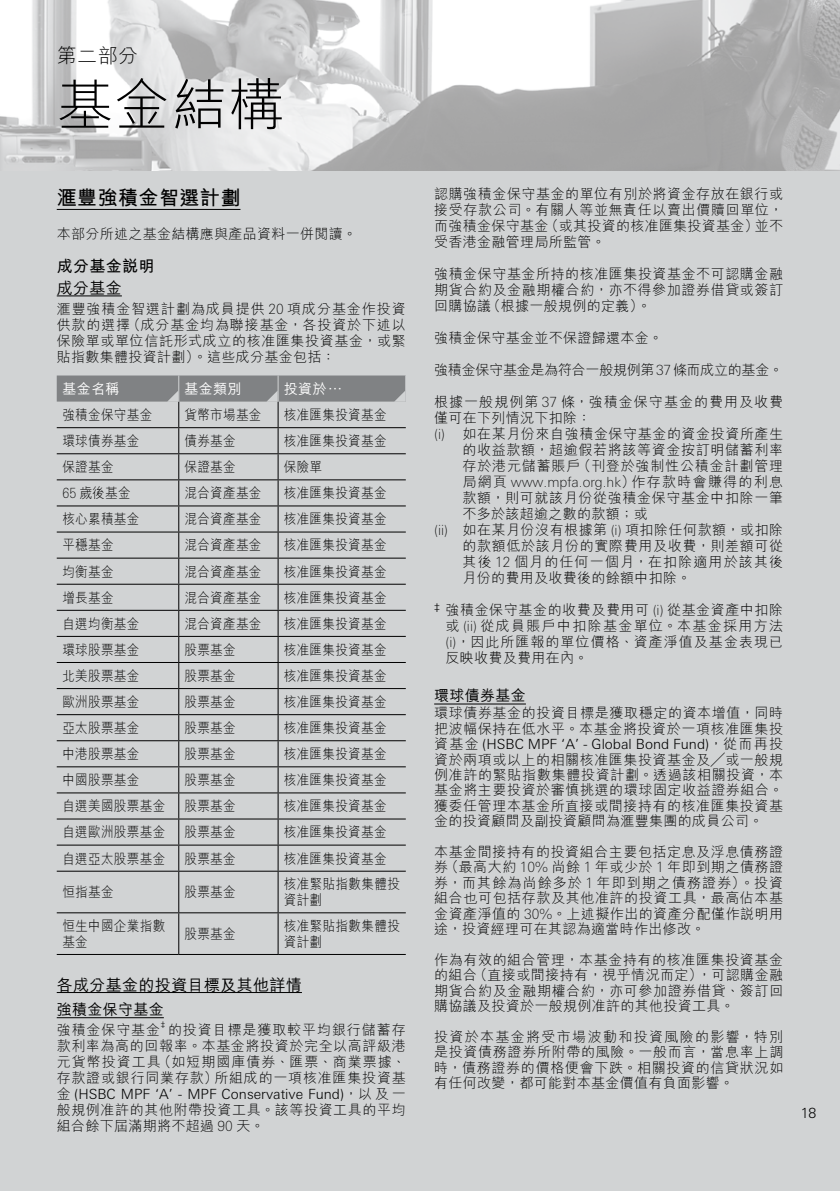
<style>
.page{position:relative;width:840px;height:1191px;background:#fff}
.page>*{position:absolute;margin:0;border:0;box-sizing:border-box;transform-origin:0 0}
.t1{font:300 56px "M Hei H Kfor HSBC";color:#000}
.t2{font:700 20px "M Hei H Kfor HSBC";letter-spacing:.02em;color:#000}
.t3{font:300 20px "M Hei H Kfor HSBC";color:#000}
.t4{font:500 16px "M Hei H Kfor HSBC";letter-spacing:.02em;color:#000}
.t5{font:700 16px "M Hei H Kfor HSBC";letter-spacing:.02em;color:#000}
.t6{font:500 15px "M Hei H Kfor HSBC";letter-spacing:.02em;color:#000}
.t7{font:300 14px/15.4px "M Hei H Kfor HSBC";letter-spacing:.02em;color:#000;text-align:justify}
.t8{font:300 14px/16px "M Hei H Kfor HSBC";letter-spacing:.02em;color:#000;scale:.9 1}
.t9{font:300 14px/15.4px "M Hei H Kfor HSBC";letter-spacing:.045em;color:#000}
.t10{font:300 14px "Univers Nextfor HSBC";color:#000}
.t11{font:100 14px "Univers Nextfor HSBC";color:#000}
.t12{font:300 14px "M Hei H Kfor HSBC";letter-spacing:-.02em;color:#000}
.t13{font:300 14px "M Hei H Kfor HSBC";letter-spacing:.04em;color:#000}
.t14{font:300 14px "M Hei H Kfor HSBC";letter-spacing:.075em;color:#000}
.t15{font:300 14px "M Hei H Kfor HSBC";letter-spacing:.06em;color:#000}
.t16{font:300 14px "M Hei H Kfor HSBC";letter-spacing:.08em;color:#000}
.t17{font:500 14px "M Hei H Kfor HSBC";letter-spacing:.02em;color:#fff}
.s1{font-family:"Univers Nextfor HSBC";font-weight:100}
.s2{font-family:"M Hei H Kfor HSBC"}
.s3{font-family:"M Hei H Kfor HSBC";font-weight:300}
</style>
<div class="page">
<div style="left:0;top:0;width:839px;height:1191px;background:#d1d3d4"></div>
<img style="left:0;top:0;width:839px;height:170px">
<hr style="left:434px;top:703px;width:91px;height:1px;background:#000">
<hr style="left:57px;top:209px;width:183px;height:1px;background:#000">
<hr style="left:57px;top:295px;width:65px;height:1px;background:#000">
<hr style="left:57px;top:992px;width:245px;height:1px;background:#000">
<hr style="left:57px;top:1017px;width:107px;height:1px;background:#000">
<hr style="left:178px;top:871px;width:1px;height:41px;background:#000">
<hr style="left:277px;top:871px;width:1px;height:41px;background:#000">
<hr style="left:178px;top:913px;width:1px;height:41px;background:#000">
<hr style="left:277px;top:913px;width:1px;height:41px;background:#000">
<hr style="left:57px;top:870px;width:122px;height:1px;background:#000">
<hr style="left:179px;top:870px;width:99px;height:1px;background:#000">
<hr style="left:278px;top:870px;width:127px;height:1px;background:#000">
<hr style="left:57px;top:912px;width:122px;height:1px;background:#000">
<hr style="left:179px;top:912px;width:99px;height:1px;background:#000">
<hr style="left:278px;top:912px;width:127px;height:1px;background:#000">
<hr style="left:57px;top:954px;width:122px;height:1px;background:#000">
<hr style="left:179px;top:954px;width:99px;height:1px;background:#000">
<hr style="left:278px;top:954px;width:127px;height:1px;background:#000">
<svg style="left:57px;top:375px;width:349px;height:495px"></svg>
<h2 class="t3" style="left:57px;top:46px;width:83px">第二部分</h2>
<h1 class="t1" style="left:57px;top:76px;width:229px">基金結構</h1>
<h2 class="t2" style="left:57px;top:183px;width:185px">滙豐強積金智選計劃</h2>
<p class="t7" style="left:57px;top:226px;width:301px">本部分所述之基金結構應與產品資料一併閱讀。</p>
<p class="t5" style="left:57px;top:255px;width:99px">成分基金說明</p>
<p class="t4" style="left:57px;top:277px;width:67px">成分基金</p>
<p class="t7" style="left:57px;top:301px;width:350px;line-height:16px">滙豐強積金智選計劃為成員提供 <span class="s1">20</span> 項成分基金作投資供款的選擇（成分基金均為聯接基金，各投資於下述以保險單或單位信託形式成立的核准匯集投資基金，或緊貼指數集體投資計劃）。這些成分基金包括：</p>
<p class="t17" style="left:62px;top:378px;width:58px">基金名稱</p>
<p class="t17" style="left:184px;top:378px;width:58px">基金類別</p>
<p class="t17" style="left:283px;top:378px;width:60px">投資於⋯</p>
<p class="t8" style="left:62px;top:407px;width:101px">強積金保守基金</p>
<p class="t8" style="left:184px;top:407px;width:87px">貨幣市場基金</p>
<p class="t8" style="left:283px;top:407px;width:116px">核准匯集投資基金</p>
<p class="t8" style="left:62px;top:433px;width:87px">環球債券基金</p>
<p class="t8" style="left:184px;top:433px;width:58px">債券基金</p>
<p class="t8" style="left:283px;top:433px;width:116px">核准匯集投資基金</p>
<p class="t8" style="left:62px;top:459px;width:58px">保證基金</p>
<p class="t8" style="left:184px;top:459px;width:58px">保證基金</p>
<p class="t8" style="left:283px;top:459px;width:44px">保險單</p>
<p class="t8" style="left:62px;top:485px;width:77px"><span class="s1">65</span> 歲後基金</p>
<p class="t8" style="left:184px;top:485px;width:87px">混合資產基金</p>
<p class="t8" style="left:283px;top:485px;width:116px">核准匯集投資基金</p>
<p class="t8" style="left:62px;top:511px;width:87px">核心累積基金</p>
<p class="t8" style="left:184px;top:511px;width:87px">混合資產基金</p>
<p class="t8" style="left:283px;top:511px;width:116px">核准匯集投資基金</p>
<p class="t8" style="left:62px;top:537px;width:58px">平穩基金</p>
<p class="t8" style="left:184px;top:537px;width:87px">混合資產基金</p>
<p class="t8" style="left:283px;top:537px;width:116px">核准匯集投資基金</p>
<p class="t8" style="left:62px;top:563px;width:58px">均衡基金</p>
<p class="t8" style="left:184px;top:563px;width:87px">混合資產基金</p>
<p class="t8" style="left:283px;top:563px;width:116px">核准匯集投資基金</p>
<p class="t8" style="left:62px;top:589px;width:58px">增長基金</p>
<p class="t8" style="left:184px;top:589px;width:87px">混合資產基金</p>
<p class="t8" style="left:283px;top:589px;width:116px">核准匯集投資基金</p>
<p class="t8" style="left:62px;top:615px;width:87px">自選均衡基金</p>
<p class="t8" style="left:184px;top:615px;width:87px">混合資產基金</p>
<p class="t8" style="left:283px;top:615px;width:116px">核准匯集投資基金</p>
<p class="t8" style="left:62px;top:641px;width:87px">環球股票基金</p>
<p class="t8" style="left:184px;top:641px;width:58px">股票基金</p>
<p class="t8" style="left:283px;top:641px;width:116px">核准匯集投資基金</p>
<p class="t8" style="left:62px;top:667px;width:87px">北美股票基金</p>
<p class="t8" style="left:184px;top:667px;width:58px">股票基金</p>
<p class="t8" style="left:283px;top:667px;width:116px">核准匯集投資基金</p>
<p class="t8" style="left:62px;top:693px;width:87px">歐洲股票基金</p>
<p class="t8" style="left:184px;top:693px;width:58px">股票基金</p>
<p class="t8" style="left:283px;top:693px;width:116px">核准匯集投資基金</p>
<p class="t8" style="left:62px;top:719px;width:87px">亞太股票基金</p>
<p class="t8" style="left:184px;top:719px;width:58px">股票基金</p>
<p class="t8" style="left:283px;top:719px;width:116px">核准匯集投資基金</p>
<p class="t8" style="left:62px;top:746px;width:87px">中港股票基金</p>
<p class="t8" style="left:184px;top:746px;width:58px">股票基金</p>
<p class="t8" style="left:283px;top:746px;width:116px">核准匯集投資基金</p>
<p class="t8" style="left:62px;top:772px;width:87px">中國股票基金</p>
<p class="t8" style="left:184px;top:772px;width:58px">股票基金</p>
<p class="t8" style="left:283px;top:772px;width:116px">核准匯集投資基金</p>
<p class="t8" style="left:62px;top:798px;width:116px">自選美國股票基金</p>
<p class="t8" style="left:184px;top:798px;width:58px">股票基金</p>
<p class="t8" style="left:283px;top:798px;width:116px">核准匯集投資基金</p>
<p class="t8" style="left:62px;top:824px;width:116px">自選歐洲股票基金</p>
<p class="t8" style="left:184px;top:824px;width:58px">股票基金</p>
<p class="t8" style="left:283px;top:824px;width:116px">核准匯集投資基金</p>
<p class="t8" style="left:62px;top:850px;width:116px">自選亞太股票基金</p>
<p class="t8" style="left:184px;top:850px;width:58px">股票基金</p>
<p class="t8" style="left:283px;top:850px;width:116px">核准匯集投資基金</p>
<p class="t8" style="left:62px;top:884px;width:58px">恒指基金</p>
<p class="t8" style="left:184px;top:884px;width:58px">股票基金</p>
<p class="t8" style="left:283px;top:876px;width:131px">核准緊貼指數集體投資計劃</p>
<p class="t8" style="left:62px;top:917px;width:116px">恒生中國企業指數基金</p>
<p class="t8" style="left:184px;top:925px;width:58px">股票基金</p>
<p class="t8" style="left:283px;top:917px;width:131px">核准緊貼指數集體投資計劃</p>
<p class="t4" style="left:57px;top:973px;width:246px">各成分基金的投資目標及其他詳情</p>
<p class="t6" style="left:57px;top:998px;width:108px">強積金保守基金</p>
<p class="t7" style="left:57px;top:1021px;width:350px;line-height:16px">強積金保守基金<sup>‡</sup> 的投資目標是獲取較平均銀行儲蓄存款利率為高的回報率。本基金將投資於完全以高評級港元貨幣投資工具（如短期國庫債券、匯票、商業票據、存款證或銀行同業存款）所組成的一項核准匯集投資基</p>
<p class="t10" style="left:57px;top:1083px;width:350px"><span class="s2">金</span> (HSBC MPF ‘A’ - MPF Conservative Fund)<span class="s2">，以及一</span></p>
<p class="t9" style="left:57px;top:1101px;width:350px;line-height:16px">般規例准許的其他附帶投資工具。該等投資工具的平均組合餘下屆滿期將不超過 <span class="s1">90</span> 天。</p>
<p class="t7" style="left:434px;top:186px;width:350px;line-height:16px">認購強積金保守基金的單位有別於將資金存放在銀行或接受存款公司。有關人等並無責任以賣出價贖回單位，而強積金保守基金（或其投資的核准匯集投資基金）並不受香港金融管理局所監管。</p>
<p class="t7" style="left:434px;top:266px;width:350px;line-height:16px">強積金保守基金所持的核准匯集投資基金不可認購金融期貨合約及金融期權合約，亦不得參加證券借貸或簽訂回購協議（根據一般規例的定義）。</p>
<p class="t7" style="left:434px;top:330px;width:230px">強積金保守基金並不保證歸還本金。</p>
<p class="t12" style="left:434px;top:363px;width:350px">強積金保守基金是為符合一般規例第<span class="s1">37</span>條而成立的基金。</p>
<p class="t14" style="left:434px;top:395px;width:350px">根據一般規例第 <span class="s1">37</span> 條，強積金保守基金的費用及收費</p>
<p class="t7" style="left:434px;top:410px;width:158px">僅可在下列情況下扣除：</p>
<p class="t13" style="left:434px;top:427px;width:350px"><span class="s1">(i)</span> 如在某月份來自強積金保守基金的資金投資所產生</p>
<p class="t9" style="left:462px;top:442px;width:322px">的收益款額，超逾假若將該等資金按訂明儲蓄利率</p>
<p class="t15" style="left:462px;top:459px;width:322px">存於港元儲蓄賬戶（刊登於強制性公積金計劃管理</p>
<p class="t11" style="left:462px;top:472px;width:322px"><span class="s3">局網頁</span> www.mpfa.org.hk<span class="s3">）作存款時會賺得的利息</span></p>
<p class="t9" style="left:462px;top:490px;width:322px">款額，則可就該月份從強積金保守基金中扣除一筆</p>
<p class="t7" style="left:462px;top:506px;width:187px">不多於該超逾之數的款額；或</p>
<p class="t7" style="left:434px;top:522px;width:350px"><span class="s1">(ii)</span> 如在某月份沒有根據第 <span class="s1">(i)</span> 項扣除任何款額，或扣除</p>
<p class="t9" style="left:462px;top:538px;width:322px">的款額低於該月份的實際費用及收費，則差額可從</p>
<p class="t16" style="left:462px;top:555px;width:322px">其後 <span class="s1">12</span> 個月的任何一個月，在扣除適用於該其後</p>
<p class="t7" style="left:462px;top:570px;width:230px">月份的費用及收費後的餘額中扣除。</p>
<p class="t7" style="left:445px;top:602px;width:339px;line-height:16px;text-indent:-11px"><sup>‡</sup> 強積金保守基金的收費及費用可 <span class="s1">(i)</span> 從基金資產中扣除或 <span class="s1">(ii)</span> 從成員賬戶中扣除基金單位。本基金採用方法<span class="s1">(i)</span>，因此所匯報的單位價格、資產淨值及基金表現已反映收費及費用在內。</p>
<p class="t6" style="left:434px;top:684px;width:93px">環球債券基金</p>
<p class="t9" style="left:434px;top:705px;width:350px">環球債券基金的投資目標是獲取穩定的資本增值，同時把波幅保持在低水平。本基金將投資於一項核准匯集投</p>
<p class="t10" style="left:434px;top:734px;width:350px"><span class="s2">資基金</span> (HSBC MPF ‘A’ - Global Bond Fund)<span class="s2">，從而再投</span></p>
<p class="t7" style="left:434px;top:751px;width:350px">資於兩項或以上的相關核准匯集投資基金及╱或一般規例准許的緊貼指數集體投資計劃。透過該相關投資，本基金將主要投資於審慎挑選的環球固定收益證券組合。獲委任管理本基金所直接或間接持有的核准匯集投資基金的投資顧問及副投資顧問為滙豐集團的成員公司。</p>
<p class="t7" style="left:434px;top:844px;width:350px">本基金間接持有的投資組合主要包括定息及浮息債務證券（最高大約 <span class="s1">10%</span> 尚餘 <span class="s1">1</span> 年或少於 <span class="s1">1</span> 年即到期之債務證券，而其餘為尚餘多於 <span class="s1">1</span> 年即到期之債務證券）。投資組合也可包括存款及其他准許的投資工具，最高佔本基金資產淨值的 <span class="s1">30%</span>。上述擬作出的資產分配僅作說明用途，投資經理可在其認為適當時作出修改。</p>
<p class="t7" style="left:434px;top:951px;width:350px">作為有效的組合管理，本基金持有的核准匯集投資基金的組合（直接或間接持有，視乎情況而定），可認購金融期貨合約及金融期權合約，亦可參加證券借貸、簽訂回購協議及投資於一般規例准許的其他投資工具。</p>
<p class="t7" style="left:434px;top:1028px;width:350px">投資於本基金將受市場波動和投資風險的影響，特別是投資債務證券所附帶的風險。一般而言，當息率上調時，債務證券的價格便會下跌。相關投資的信貸狀況如有任何改變，都可能對本基金價值有負面影響。</p>
<p class="t10" style="left:800px;top:1103px;width:17px">18</p>
</div>
